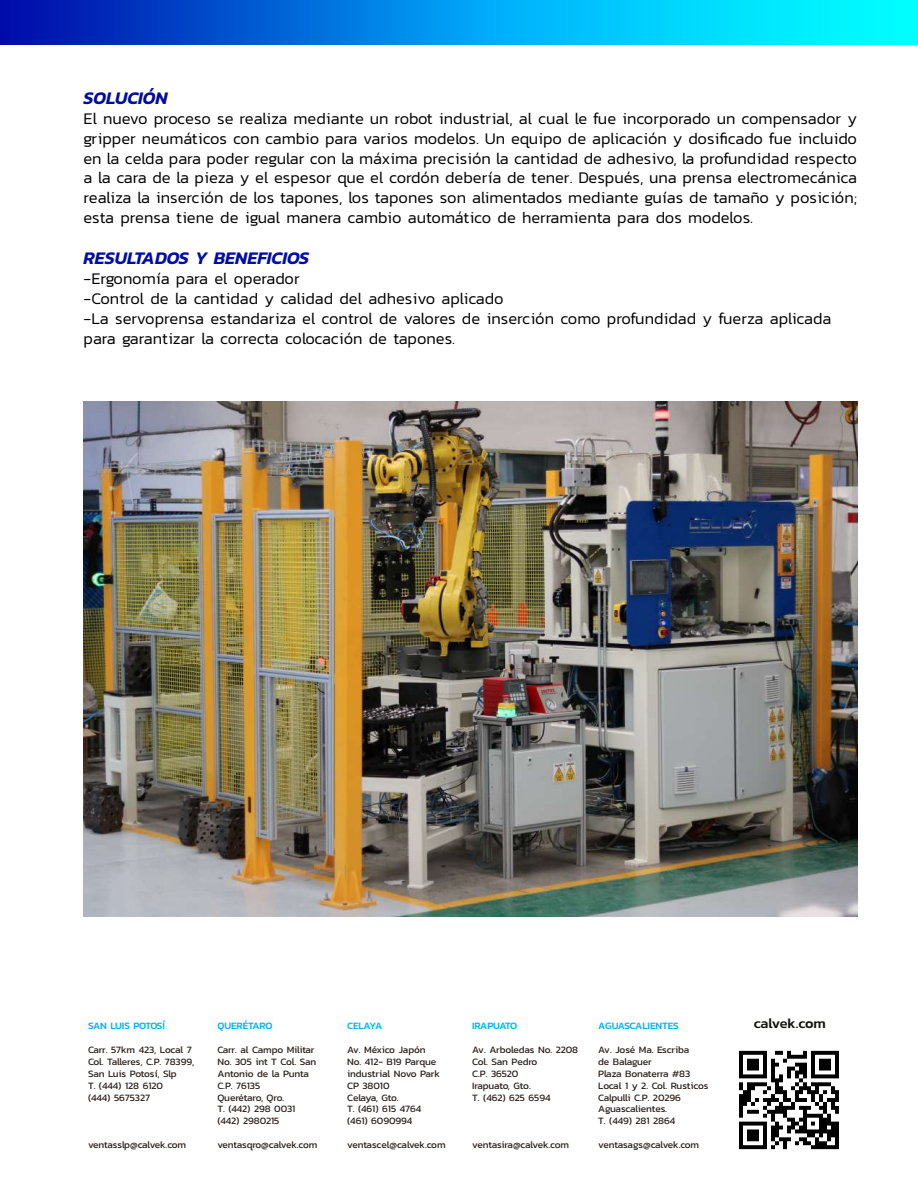
<style>
.page{position:relative;width:918px;height:1188px;background:#fff}
.page>*{position:absolute;margin:0;border:0;box-sizing:border-box;transform-origin:0 0}
.t1{font:italic 600 18px "Kanit";color:#000ba9}
.t2{font:italic 600 18px "Kanit";color:#000ba0}
.t3{font:300 16.5px/19.8px "Kanit";color:#000;text-align:justify}
.t4{font:500 14.1px "Kanit";letter-spacing:-.035em;color:#12110b}
.t5{font:9.9px/11.9px "Kanit";letter-spacing:-.01em;color:#29201a}
.t6{font:500 9.9px "Kanit";letter-spacing:-.01em;color:#00b3ff}
.t7{font:9.9px "Kanit";letter-spacing:-.045em;color:#29201a}
.t8{font:500 9.9px "Kanit";letter-spacing:-.04em;color:#00b3ff}
.t9{font:500 9.9px "Kanit";letter-spacing:-.055em;color:#00b3ff}
</style>
<div class="page">
<img style="left:739px;top:1050px;width:100px;height:100px">
<svg style="left:0;top:0;width:918px;height:44px;background:#0094e5"></svg>
<img style="left:84px;top:401px;width:773px;height:516px">
<p class="t2" style="left:84px;top:84px;width:86px">SOLUCIÓN</p>
<p class="t3" style="left:84px;top:108px;width:775px">El nuevo proceso se realiza mediante un robot industrial, al cual le fue incorporado un compensador y gripper neumáticos con cambio para varios modelos. Un equipo de aplicación y dosificado fue incluido en la celda para poder regular con la máxima precisión la cantidad de adhesivo, la profundidad respecto a la cara de la pieza y el espesor que el cordón debería de tener. Después, una prensa electromecánica realiza la inserción de los tapones, los tapones son alimentados mediante guías de tamaño y posición; esta prensa tiene de igual manera cambio automático de herramienta para dos modelos.</p>
<p class="t1" style="left:84px;top:245px;width:227px">RESULTADOS Y BENEFICIOS</p>
<p class="t3" style="left:84px;top:268px;width:749px;text-align:left">-Ergonomía para el operador<br>-Control de la cantidad y calidad del adhesivo aplicado<br>-La servoprensa estandariza el control de valores de inserción como profundidad y fuerza aplicada para garantizar la correcta colocación de tapones.</p>
<p class="t8" style="left:88px;top:1019px;width:78px">SAN LUIS POTOSÍ</p>
<p class="t5" style="left:88px;top:1044px;width:108px">Carr. 57km 423, Local 7<br>Col. Talleres, C.P. 78399,<br>San Luis Potosí, Slp<br>T. (444) 128 6120<br>(444) 5675327</p>
<p class="t5" style="left:88px;top:1139px;width:100px">ventasslp@calvek.com</p>
<p class="t6" style="left:217px;top:1019px;width:57px">QUERÉTARO</p>
<p class="t5" style="left:217px;top:1044px;width:101px">Carr. al Campo Militar<br>No. 305 int T Col. San<br>Antonio de la Punta<br>C.P. 76135<br>Querétaro, Qro.<br>T. (442) 298 0031 (442) 2980215</p>
<p class="t7" style="left:217px;top:1138px;width:102px">ventasqro@calvek.com</p>
<p class="t6" style="left:347px;top:1019px;width:37px">CELAYA</p>
<p class="t5" style="left:347px;top:1044px;width:94px">Av. México Japón<br>No. 412- B19 Parque industrial Novo Park<br>CP 38010<br>Celaya, Gto.<br>T. (461) 615 4764 (461) 6090994</p>
<p class="t5" style="left:347px;top:1139px;width:100px">ventascel@calvek.com</p>
<p class="t9" style="left:472px;top:1019px;width:47px">IRAPUATO</p>
<p class="t5" style="left:472px;top:1044px;width:108px">Av. Arboledas No. 2208<br>Col. San Pedro<br>C.P. 36520<br>Irapuato, Gto.<br>T. (462) 625 6594</p>
<p class="t5" style="left:472px;top:1139px;width:99px">ventasira@calvek.com</p>
<p class="t6" style="left:598px;top:1019px;width:82px">AGUASCALIENTES</p>
<p class="t5" style="left:598px;top:1044px;width:112px">Av. José Ma. Escriba<br>de Balaguer<br>Plaza Bonaterra #83<br>Local 1 y 2. Col. Rusticos<br>Calpulli C.P. 20296<br>Aguascalientes.<br>T. (449) 281 2864</p>
<p class="t5" style="left:598px;top:1139px;width:103px">ventasags@calvek.com</p>
<p class="t4" style="left:754px;top:1013px;width:73px">calvek.com</p>
</div>
